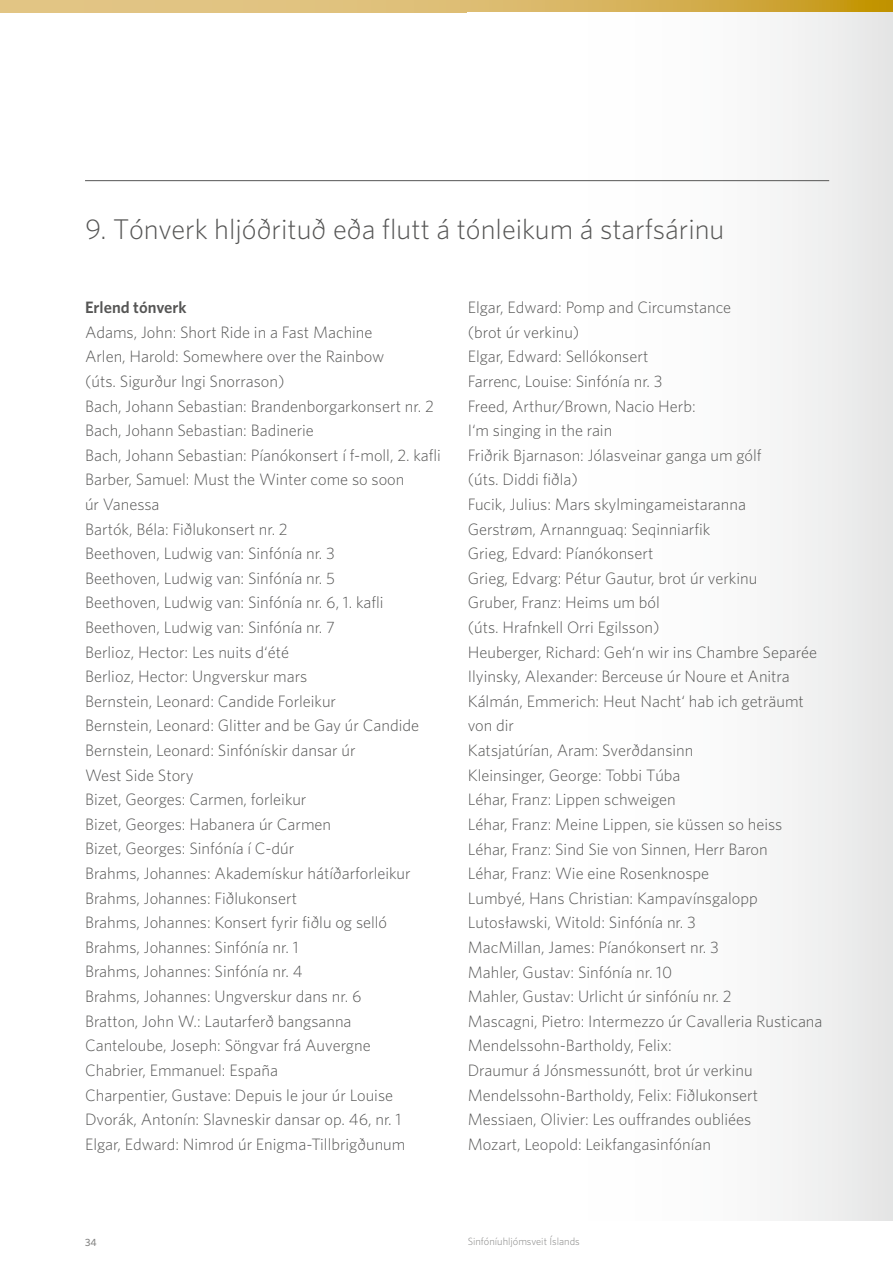
<style>
.page{position:relative;width:893px;height:1263px;background:#fff}
.page>*{position:absolute;margin:0;border:0;box-sizing:border-box;transform-origin:0 0}
.t1{font:300 28.5px "Whitney";color:#565655}
.t2{font:300 16.5px/24.6px "Whitney";color:#565655}
.t3{font:600 16.5px "Whitney";color:#565655}
.t4{font:300 10.5px "Whitney";color:#838382}
.t5{font:500 10.5px "Whitney";color:#838382}
</style>
<div class="page">
<svg style="left:0;top:0;width:893px;height:13px;background:#daba6b"></svg>
<div style="left:468px;top:13px;width:425px;height:1207px;background:linear-gradient(to right,#fff,#ececec)"></div>
<hr style="left:85px;top:180px;width:744px;height:1px;background:#565655">
<h1 class="t1" style="left:85px;top:213px;width:641px">9. Tónverk hljóðrituð eða flutt á tónleikum á starfsárinu</h1>
<p class="t3" style="left:85px;top:297px;width:103px">Erlend tónverk</p>
<p class="t2" style="left:85px;top:319px;width:357px">Adams, John: Short Ride in a Fast Machine<br>Arlen, Harold: Somewhere over the Rainbow<br>(úts. Sigurður Ingi Snorrason)<br>Bach, Johann Sebastian: Brandenborgarkonsert nr. 2<br>Bach, Johann Sebastian: Badinerie<br>Bach, Johann Sebastian: Píanókonsert í f-moll, 2. kafli Barber, Samuel: Must the Winter come so soon<br>úr Vanessa<br>Bartók, Béla: Fiðlukonsert nr. 2<br>Beethoven, Ludwig van: Sinfónía nr. 3<br>Beethoven, Ludwig van: Sinfónía nr. 5<br>Beethoven, Ludwig van: Sinfónía nr. 6, 1. kafli Beethoven, Ludwig van: Sinfónía nr. 7<br>Berlioz, Hector: Les nuits d‘été<br>Berlioz, Hector: Ungverskur mars<br>Bernstein, Leonard: Candide Forleikur<br>Bernstein, Leonard: Glitter and be Gay úr Candide Bernstein, Leonard: Sinfónískir dansar úr<br>West Side Story<br>Bizet, Georges: Carmen, forleikur<br>Bizet, Georges: Habanera úr Carmen<br>Bizet, Georges: Sinfónía í C-dúr<br>Brahms, Johannes: Akademískur hátíðarforleikur Brahms, Johannes: Fiðlukonsert<br>Brahms, Johannes: Konsert fyrir fiðlu og selló Brahms, Johannes: Sinfónía nr. 1<br>Brahms, Johannes: Sinfónía nr. 4<br>Brahms, Johannes: Ungverskur dans nr. 6<br>Bratton, John W.: Lautarferð bangsanna<br>Canteloube, Joseph: Söngvar frá Auvergne<br>Chabrier, Emmanuel: España<br>Charpentier, Gustave: Depuis le jour úr Louise Dvorák, Antonín: Slavneskir dansar op. 46, nr. 1<br>Elgar, Edward: Nimrod úr Enigma-Tillbrigðunum</p>
<p class="t2" style="left:468px;top:295px;width:356px">Elgar, Edward: Pomp and Circumstance<br>(brot úr verkinu)<br>Elgar, Edward: Sellókonsert<br>Farrenc, Louise: Sinfónía nr. 3<br>Freed, Arthur/Brown, Nacio Herb:<br>I‘m singing in the rain<br>Friðrik Bjarnason: Jólasveinar ganga um gólf<br>(úts. Diddi fiðla)<br>Fucik, Julius: Mars skylmingameistaranna<br>Gerstrøm, Arnannguaq: Seqinniarfik<br>Grieg, Edvard: Píanókonsert<br>Grieg, Edvarg: Pétur Gautur, brot úr verkinu<br>Gruber, Franz: Heims um ból<br>(úts. Hrafnkell Orri Egilsson)<br>Heuberger, Richard: Geh‘n wir ins Chambre Separée Ilyinsky, Alexander: Berceuse úr Noure et Anitra Kálmán, Emmerich: Heut Nacht‘ hab ich geträumt von dir<br>Katsjatúrían, Aram: Sverðdansinn<br>Kleinsinger, George: Tobbi Túba<br>Léhar, Franz: Lippen schweigen<br>Léhar, Franz: Meine Lippen, sie küssen so heiss Léhar, Franz: Sind Sie von Sinnen, Herr Baron<br>Léhar, Franz: Wie eine Rosenknospe<br>Lumbyé, Hans Christian: Kampavínsgalopp Lutosławski, Witold: Sinfónía nr. 3<br>MacMillan, James: Píanókonsert nr. 3<br>Mahler, Gustav: Sinfónía nr. 10<br>Mahler, Gustav: Urlicht úr sinfóníu nr. 2<br>Mascagni, Pietro: Intermezzo úr Cavalleria Rusticana Mendelssohn-Bartholdy, Felix:<br>Draumur á Jónsmessunótt, brot úr verkinu Mendelssohn-Bartholdy, Felix: Fiðlukonsert Messiaen, Olivier: Les ouffrandes oubliées<br>Mozart, Leopold: Leikfangasinfónían</p>
<p class="t5" style="left:85px;top:1235px;width:13px">34</p>
<p class="t4" style="left:468px;top:1236px;width:114px">Sinfóníuhljómsveit Íslands</p>
</div>
